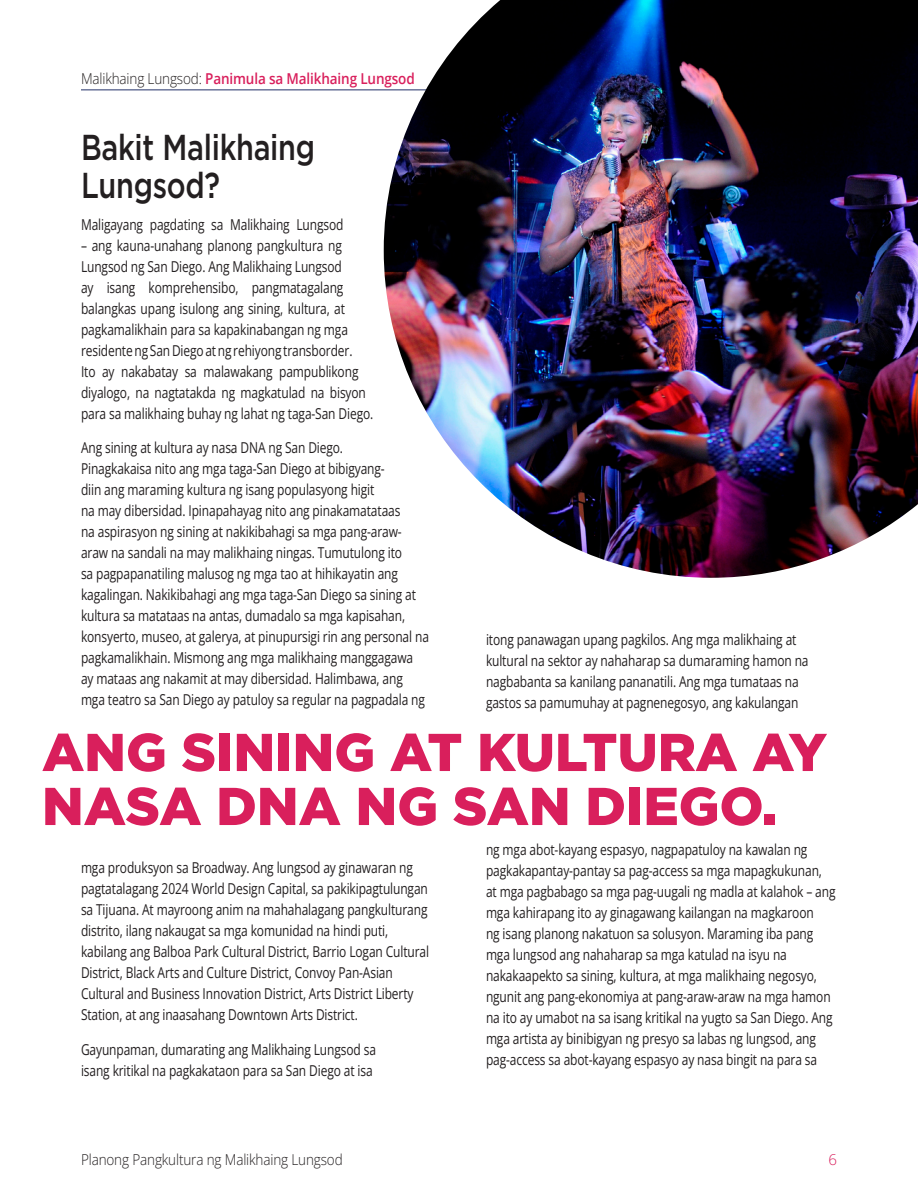
<style>
.page{position:relative;width:918px;height:1188px;background:#fff}
.page>*{position:absolute;margin:0;border:0;box-sizing:border-box;transform-origin:0 0}
.Body_Copy{font:900 53.1px/54px "Gotham";color:#d91f5c}
.SubHead_1{font:500 36px/37.5px "Gotham";letter-spacing:-.01em;color:#231f20;scale:.8 1}
.Body_Copy-2{font:15px/21px "Open Sans";letter-spacing:-.01em;color:#231f20;scale:.8 1}
.t1{font:600 15px "Open Sans";letter-spacing:-.01em;color:#d91f5c;scale:.9 1}
.t2{font:300 15px "Open Sans";letter-spacing:-.01em;color:#231f20;scale:.9 1}
.t3{font:300 15px "Open Sans";color:#d91f5c}
.s1{font-weight:300;color:#231f20}
</style>
<div class="page">
<hr style="left:81px;top:89px;width:756px;height:1px;background:#233168">
<img style="left:384px;top:0;width:534px;height:578px">
<p class="t1" style="left:81px;top:68px;width:372px"><span class="s1">Malikhaing Lungsod:</span> Panimula sa Malikhaing Lungsod</p>
<p class="SubHead_1" style="left:81px;top:128px;width:294px">Bakit Malikhaing<br>Lungsod?</p>
<p class="Body_Copy-2" style="left:81px;top:213px;width:330px">Maligayang pagdating sa Malikhaing Lungsod</p>
<p class="Body_Copy-2" style="left:81px;top:234px;width:367px">– ang kauna-unahang planong pangkultura ng Lungsod ng San Diego. Ang Malikhaing Lungsod<br>ay isang komprehensibo, pangmatagalang balangkas upang isulong ang sining, kultura, at pagkamalikhain para sa kapakinabangan ng mga residente ng San Diego at ng rehiyong transborder.<br>Ito ay nakabatay sa malawakang pampublikong diyalogo, na nagtatakda ng magkatulad na bisyon para sa malikhaing buhay ng lahat ng taga-San Diego.</p>
<p class="Body_Copy-2" style="left:81px;top:437px;width:437px">Ang sining at kultura ay nasa DNA ng San Diego.<br>Pinagkakaisa nito ang mga taga-San Diego at bibigyang-<br>diin ang maraming kultura ng isang populasyong higit<br>na may dibersidad. Ipinapahayag nito ang pinakamatataas<br>na aspirasyon ng sining at nakikibahagi sa mga pang-araw&shy;araw na sandali na may malikhaing ningas. Tumutulong ito<br>sa pagpapanatiling malusog ng mga tao at hihikayatin ang kagalingan. Nakikibahagi ang mga taga-San Diego sa sining at kultura sa matataas na antas, dumadalo sa mga kapisahan, konsyerto, museo, at galerya, at pinupursigi rin ang personal na pagkamalikhain. Mismong ang mga malikhaing manggagawa ay mataas ang nakamit at may dibersidad. Halimbawa, ang mga teatro sa San Diego ay patuloy sa regular na pagpadala ng</p>
<p class="Body_Copy-2" style="left:486px;top:629px;width:405px">itong panawagan upang pagkilos. Ang mga malikhaing at kultural na sektor ay nahaharap sa dumaraming hamon na nagbabanta sa kanilang pananatili. Ang mga tumataas na gastos sa pamumuhay at pagnenegosyo, ang kakulangan</p>
<p class="Body_Copy" style="left:42px;top:725px;width:786px">ANG SINING AT KULTURA AY<br>NASA DNA NG SAN DIEGO.</p>
<p class="Body_Copy-2" style="left:81px;top:857px;width:437px">mga produksyon sa Broadway. Ang lungsod ay ginawaran ng pagtatalagang 2024 World Design Capital, sa pakikipagtulungan sa Tijuana. At mayroong anim na mahahalagang pangkulturang distrito, ilang nakaugat sa mga komunidad na hindi puti, kabilang ang Balboa Park Cultural District, Barrio Logan Cultural District, Black Arts and Culture District, Convoy Pan-Asian Cultural and Business Innovation District, Arts District Liberty Station, at ang inaasahang Downtown Arts District.</p>
<p class="Body_Copy-2" style="left:81px;top:1038px;width:370px">Gayunpaman, dumarating ang Malikhaing Lungsod sa isang kritikal na pagkakataon para sa San Diego at isa</p>
<p class="Body_Copy-2" style="left:486px;top:839px;width:438px">ng mga abot-kayang espasyo, nagpapatuloy na kawalan ng pagkakapantay-pantay sa pag-access sa mga mapagkukunan, at mga pagbabago sa mga pag-uugali ng madla at kalahok – ang mga kahirapang ito ay ginagawang kailangan na magkaroon<br>ng isang planong nakatuon sa solusyon. Maraming iba pang mga lungsod ang nahaharap sa mga katulad na isyu na nakakaapekto sa sining, kultura, at mga malikhaing negosyo, ngunit ang pang-ekonomiya at pang-araw-araw na mga hamon na ito ay umabot na sa isang kritikal na yugto sa San Diego. Ang mga artista ay binibigyan ng presyo sa labas ng lungsod, ang pag-access sa abot-kayang espasyo ay nasa bingit na para sa</p>
<p class="t2" style="left:81px;top:1149px;width:292px">Planong Pangkultura ng Malikhaing Lungsod</p>
<p class="t3" style="left:828px;top:1149px;width:10px">6</p>
</div>
